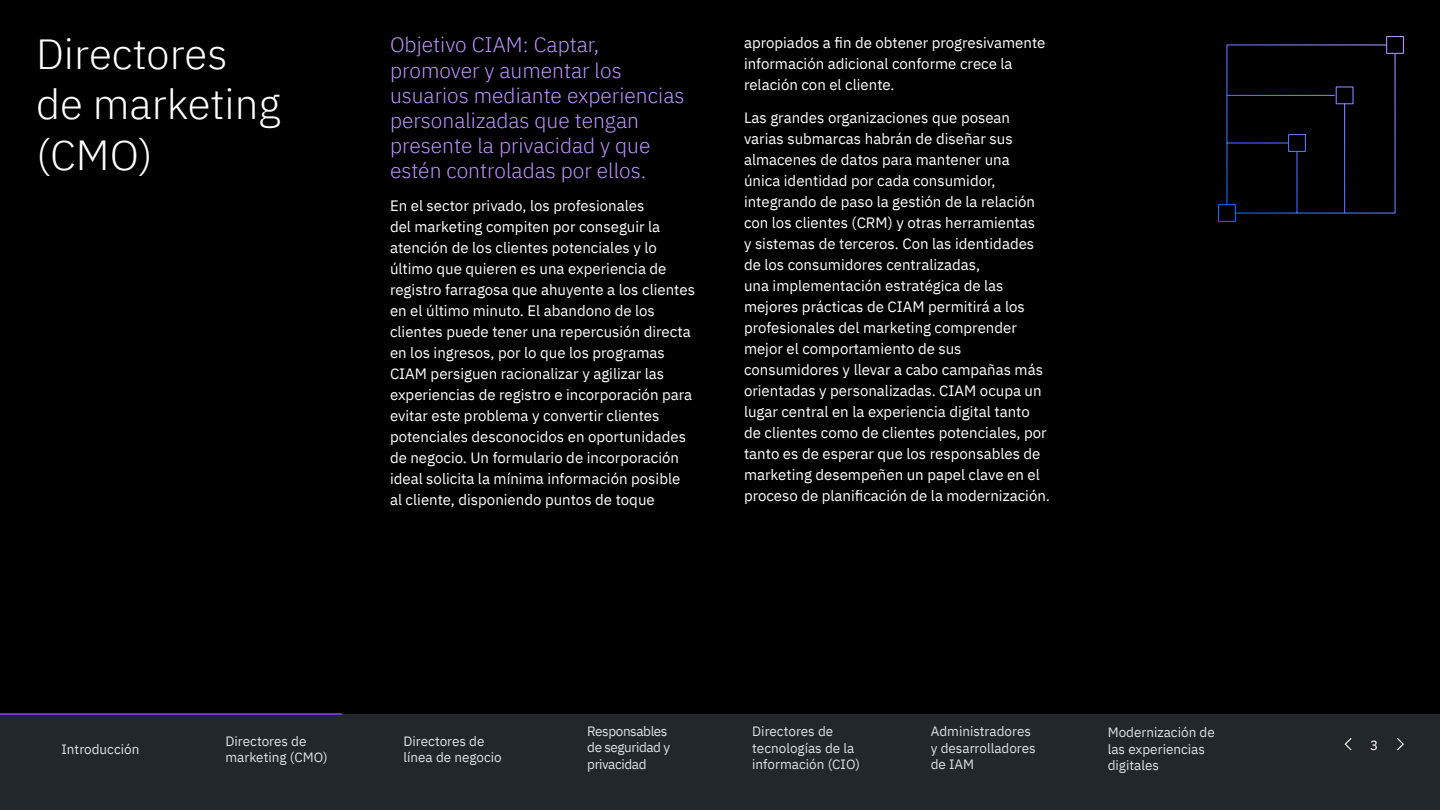
<style>
.page{position:relative;width:1440px;height:810px;background:#fff}
.page>*{position:absolute;margin:0;border:0;box-sizing:border-box;transform-origin:0 0}
.Heading_1_alternate{font:300 42px/50.4px "IBM Plex Sans";color:#fff}
.Goal_text{font:300 21px/25.2px "IBM Plex Sans";color:#be95ff}
.Body_text{font:15px/21px "IBM Plex Sans";color:#fff}
.t1{font:13.5px/16.5px "IBM Plex Sans";color:#dde1e6}
.t2{font:13.5px/16.5px "IBM Plex Sans";letter-spacing:-.03em;color:#dde1e6}
.t3{font:13.5px "IBM Plex Sans";color:#fff}
</style>
<div class="page">
<div style="left:0;top:714px;width:1440px;height:96px;background:#21272a"></div>
<svg style="left:1344px;top:738px;width:8px;height:13px"></svg>
<svg style="left:1397px;top:738px;width:7px;height:13px"></svg>
<div style="left:0;top:0;width:1440px;height:714px;background:#000"></div>
<hr style="left:0;top:713px;width:342px;height:2px;background:#8a3ffc">
<svg style="left:1218px;top:36px;width:186px;height:186px"></svg>
<p class="Heading_1_alternate" style="left:36px;top:25px;width:246px">Directores de marketing (CMO)</p>
<p class="Goal_text" style="left:390px;top:31px;width:296px">Objetivo CIAM: Captar, promover y aumentar los usuarios mediante experiencias personalizadas que tengan presente la privacidad y que estén controladas por ellos.</p>
<p class="Body_text" style="left:390px;top:194px;width:307px">En el sector privado, los profesionales<br>del marketing compiten por conseguir la atención de los clientes potenciales y lo último que quieren es una experiencia de registro farragosa que ahuyente a los clientes en el último minuto. El abandono de los clientes puede tener una repercusión directa en los ingresos, por lo que los programas CIAM persiguen racionalizar y agilizar las experiencias de registro e incorporación para evitar este problema y convertir clientes potenciales desconocidos en oportunidades de negocio. Un formulario de incorporación ideal solicita la mínima información posible al cliente, disponiendo puntos de toque</p>
<p class="Body_text" style="left:744px;top:31px;width:303px">apropiados a fin de obtener progresivamente información adicional conforme crece la relación con el cliente.</p>
<p class="Body_text" style="left:744px;top:106px;width:308px">Las grandes organizaciones que posean varias submarcas habrán de diseñar sus almacenes de datos para mantener una<br>única identidad por cada consumidor, integrando de paso la gestión de la relación con los clientes (CRM) y otras herramientas<br>y sistemas de terceros. Con las identidades de los consumidores centralizadas,<br>una implementación estratégica de las mejores prácticas de CIAM permitirá a los profesionales del marketing comprender mejor el comportamiento de sus consumidores y llevar a cabo campañas más orientadas y personalizadas. CIAM ocupa un lugar central en la experiencia digital tanto de clientes como de clientes potenciales, por tanto es de esperar que los responsables de marketing desempeñen un papel clave en el proceso de planificación de la modernización.</p>
<p class="t1" style="left:62px;top:740px;width:79px">Introducción</p>
<p class="t1" style="left:225px;top:731px;width:104px">Directores de marketing (CMO)</p>
<p class="t2" style="left:587px;top:722px;width:85px">Responsables de seguridad y privacidad</p>
<p class="t1" style="left:752px;top:722px;width:109px">Directores de tecnologías de la información (CIO)</p>
<p class="t1" style="left:931px;top:722px;width:107px">Administradores y desarrolladores de IAM</p>
<p class="t1" style="left:1108px;top:723px;width:109px">Modernización de las experiencias digitales</p>
<p class="t1" style="left:404px;top:731px;width:100px">Directores de línea de negocio</p>
<p class="t3" style="left:1370px;top:735px;width:10px">3</p>
</div>
